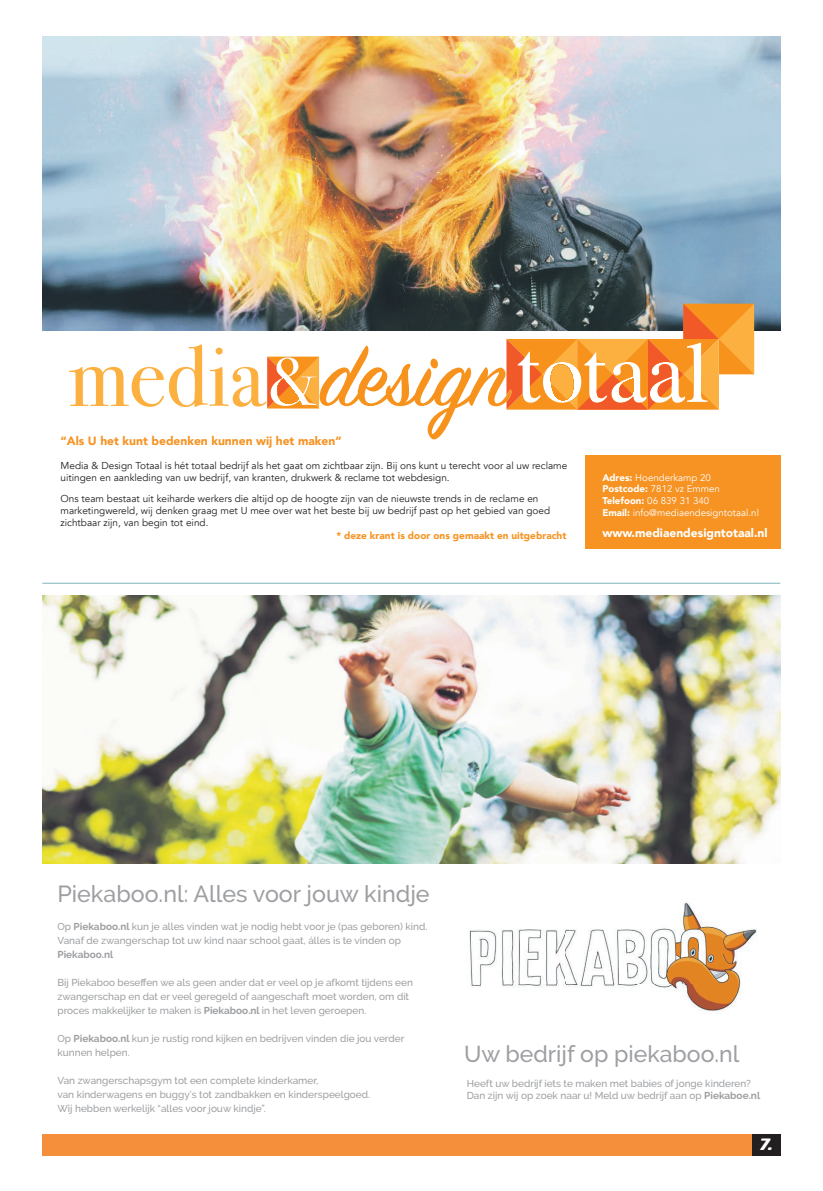
<style>
.page{position:relative;width:823px;height:1191px;background:#fff}
.page>*{position:absolute;margin:0;border:0;box-sizing:border-box;transform-origin:0 0}
.t1{font:500 23.2px "Raleway";color:#9d9fa2}
.t2{font:500 23px "Raleway";color:#9d9fa2}
.t3{font:condensed 19.2px "Sneakers Script";color:#fff}
.t4{font:900 12px "Avenir";color:#f69323}
.t5{font:900 12px "Avenir";color:#fff}
.t6{font:500 10px/14px "Raleway";color:#9d9fa2}
.t7{font:10px/12px "Avenir";color:#231f20}
.t8{font:900 10px "Avenir";color:#f69323}
.t9{font:700 10px "Raleway";color:#9d9fa2}
.t10{font:9.7px/11.6px "Avenir";color:#fff}
.s1{font-weight:900}
.s2{font-weight:700}
</style>
<div class="page">
<div style="left:43px;top:1133px;width:708px;height:22px;background:#f68f3b"></div>
<div style="left:751px;top:1133px;width:29px;height:22px;background:#231f20"></div>
<hr style="left:42px;top:583px;width:737px;height:1px;background:#7fb4bc">
<img style="left:43px;top:595px;width:737px;height:268px">
<img style="left:469px;top:902px;width:288px;height:109px">
<div style="left:584px;top:456px;width:196px;height:93px;background:#f69323"></div>
<img style="left:43px;top:36px;width:737px;height:294px">
<svg style="left:69px;top:304px;width:684px;height:136px"></svg>
<p class="t4" style="left:60px;top:430px;width:282px">“Als U het kunt bedenken kunnen wij het maken”</p>
<p class="t7" style="left:60px;top:459px;width:508px">Media &amp; Design Totaal is hét totaal bedrijf als het gaat om zichtbaar zijn. Bij ons kunt u terecht voor al uw reclame uitingen en aankleding van uw bedrijf, van kranten, drukwerk &amp; reclame tot webdesign.</p>
<p class="t7" style="left:60px;top:493px;width:491px">Ons team bestaat uit keiharde werkers die altijd op de hoogte zijn van de nieuwste trends in de reclame en marketingwereld, wij denken graag met U mee over wat het beste bij uw bedrijf past op het gebied van goed zichtbaar zijn, van begin tot eind.</p>
<p class="t10" style="left:602px;top:472px;width:158px"><span class="s1">Adres:</span> Hoenderkamp 20<br><span class="s1">Postcode:</span> 7812 vz Emmen<br><span class="s1">Telefoon:</span> 06 839 31 340<br><span class="s1">Email:</span> info@mediaendesigntotaal.nl</p>
<p class="t8" style="left:336px;top:526px;width:231px">* deze krant is door ons gemaakt en uitgebracht</p>
<p class="t5" style="left:602px;top:523px;width:167px">www.mediaendesigntotaal.nl</p>
<h1 class="t1" style="left:57px;top:880px;width:373px">Piekaboo.nl: Alles voor jouw kindje</h1>
<p class="t6" style="left:57px;top:919px;width:371px">Op <span class="s2">Piekaboo.nl</span> kun je alles vinden wat je nodig hebt voor je (pas geboren) kind.<br>Vanaf de zwangerschap tot uw kind naar school gaat, álles is te vinden op</p>
<p class="t9" style="left:57px;top:948px;width:57px">Piekaboo.nl</p>
<p class="t6" style="left:57px;top:975px;width:357px">Bij Piekaboo beseffen we als geen ander dat er veel op je afkomt tijdens een zwangerschap en dat er veel geregeld of aangeschaft moet worden, om dit proces makkelijker te maken is <span class="s2">Piekaboo.nl</span> in het leven geroepen.</p>
<p class="t6" style="left:57px;top:1031px;width:348px">Op <span class="s2">Piekaboo.nl</span> kun je rustig rond kijken en bedrijven vinden die jou verder kunnen helpen.</p>
<p class="t6" style="left:57px;top:1073px;width:314px">Van zwangerschapsgym tot een complete kinderkamer,<br>van kinderwagens en buggy’s tot zandbakken en kinderspeelgoed.<br>Wij hebben werkelijk “alles voor jouw kindje”.</p>
<h2 class="t2" style="left:463px;top:1040px;width:277px">Uw bedrijf op piekaboo.nl</h2>
<p class="t6" style="left:466px;top:1077px;width:295px;line-height:12px">Heeft uw bedrijf iets te maken met babies of jonge kinderen?<br>Dan zijn wij op zoek naar u! Meld uw bedrijf aan op <span class="s2">Piekaboe.nl</span></p>
<h3 class="t3" style="left:759px;top:1132px;width:14px">7.</h3>
</div>
